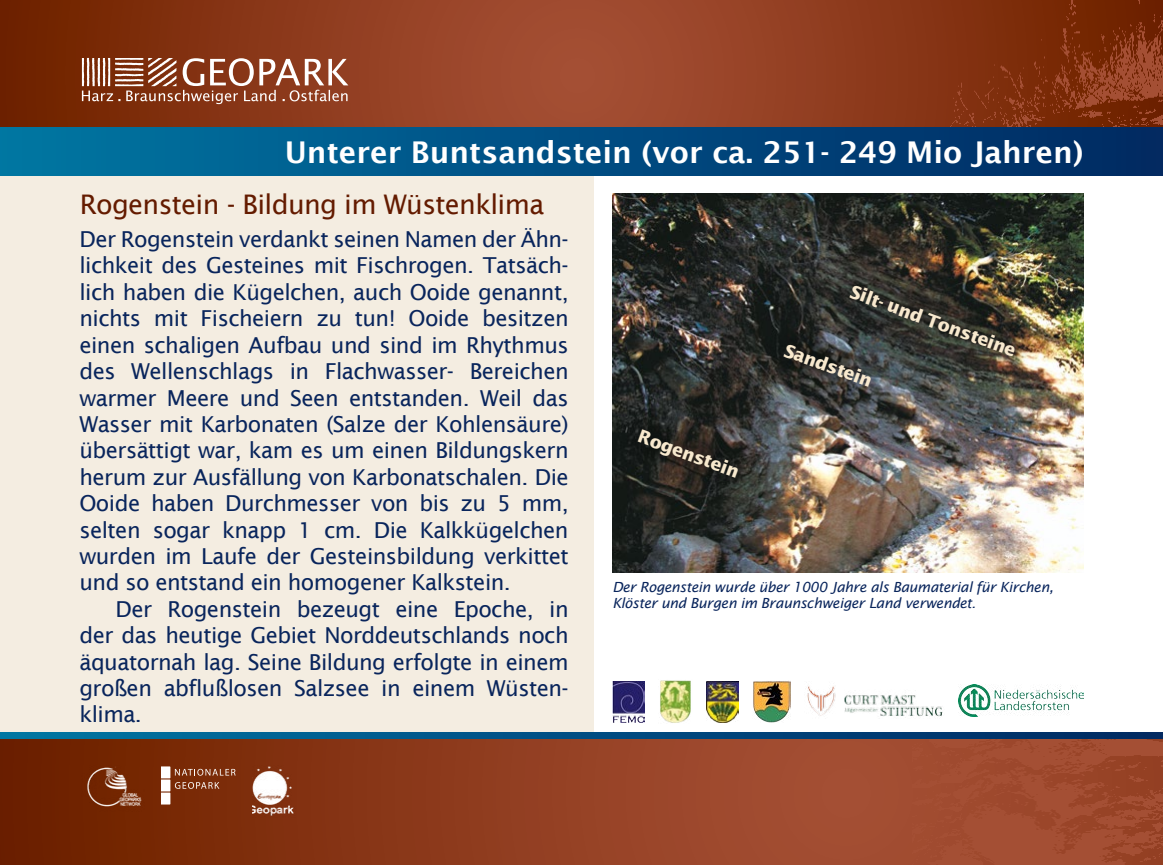
<style>
.page{position:relative;width:1163px;height:865px;background:#fff}
.page>*{position:absolute;margin:0;border:0;box-sizing:border-box;transform-origin:0 0}
.t1{font:600 30px "Lucida Sans";color:#fff}
.t2{font:27px "Lucida Sans";letter-spacing:-.025em;color:#641b00}
.t3{font:22px/26.4px "Lucida Sans";letter-spacing:-.025em;color:#09255c;text-align:justify}
.t4{font:700 18px "Lucida Sans";color:#f8e9ce}
.t5{font:italic 14px/16.8px "Lucida Sans";letter-spacing:-.025em;color:#09255c}
</style>
<div class="page">
<div style="left:0;top:122px;width:1162px;height:743px;background:#f4ede1"></div>
<div style="left:594px;top:175px;width:568px;height:559px;background:#fff"></div>
<svg style="left:0;top:0;width:1162px;height:128px;background:#8e3d20"></svg>
<img style="left:944px;top:0;width:218px;height:126px">
<svg style="left:0;top:738px;width:912px;height:127px;background:#8c3b1d"></svg>
<svg style="left:82px;top:58px;width:266px;height:46px"></svg>
<div style="left:0;top:128px;width:1162px;height:47px;background:linear-gradient(to right,#0076a3,#002862)"></div>
<img style="left:912px;top:738px;width:250px;height:127px">
<svg style="left:0;top:732px;width:1162px;height:6px;background:#004e82"></svg>
<img style="left:81px;top:757px;width:63px;height:54px">
<svg style="left:161px;top:766px;width:74px;height:38px;background:#945336"></svg>
<img style="left:253px;top:765px;width:42px;height:52px">
<img style="left:807px;top:686px;width:136px;height:31px">
<img style="left:612px;top:681px;width:32px;height:41px">
<img style="left:958px;top:684px;width:125px;height:32px">
<img style="left:660px;top:680px;width:31px;height:43px">
<img style="left:706px;top:681px;width:32px;height:41px">
<img style="left:753px;top:681px;width:37px;height:41px">
<img style="left:612px;top:194px;width:471px;height:378px">
<img style="left:612px;top:258px;width:429px;height:247px">
<h1 class="t1" style="left:285px;top:135px;width:800px">Unterer Buntsandstein (vor ca. 251- 249 Mio Jahren)</h1>
<p class="t2" style="left:80px;top:188px;width:466px">Rogenstein - Bildung im Wüstenklima</p>
<p class="t3" style="left:79px;top:226px;width:491px">Der Rogenstein verdankt seinen Namen der Ähn&shy;lichkeit des Gesteines mit Fischrogen. Tatsäch&shy;lich haben die Kügelchen, auch Ooide genannt, nichts mit Fischeiern zu tun! Ooide besitzen einen schaligen Aufbau und sind im Rhythmus des Wellenschlags in Flachwasser- Bereichen warmer Meere und Seen entstanden. Weil das Wasser mit Karbonaten (Salze der Kohlensäure) übersättigt war, kam es um einen Bildungskern herum zur Ausfällung von Karbonatschalen. Die Ooide haben Durchmesser von bis zu 5 mm, selten sogar knapp 1 cm. Die Kalkkügelchen wurden im Laufe der Gesteinsbildung verkittet und so entstand ein homogener Kalkstein.</p>
<p class="t3" style="left:79px;top:595px;width:490px;text-indent:36px">Der Rogenstein bezeugt eine Epoche, in der das heutige Gebiet Norddeutschlands noch äquatornah lag. Seine Bildung erfolgte in einem großen abflußlosen Salzsee in einem Wüsten&shy;klima.</p>
<p class="t4" style="left:642px;top:425px;width:108px;rotate:20deg">Rogenstein</p>
<p class="t4" style="left:854px;top:281px;width:176px;rotate:20deg">Silt- und Tonsteine</p>
<p class="t4" style="left:788px;top:339px;width:94px;rotate:20deg">Sandstein</p>
<p class="t5" style="left:612px;top:578px;width:442px">Der Rogenstein wurde über 1000 Jahre als Baumaterial für Kirchen,<br>Klöster und Burgen im Braunschweiger Land verwendet.</p>
</div>
